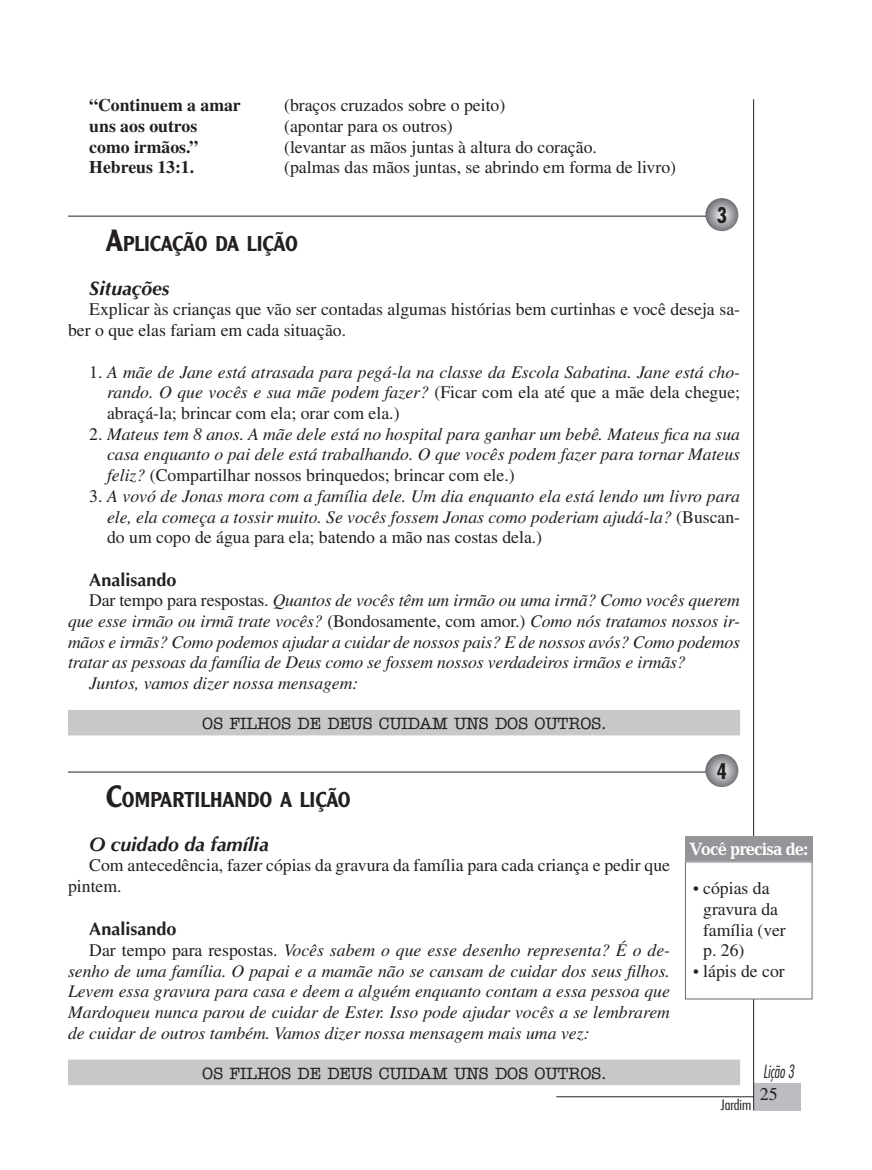
<style>
.page{position:relative;width:872px;height:1170px;background:#fff}
.page>*{position:absolute;margin:0;border:0;box-sizing:border-box;transform-origin:0 0}
.t1{font:500 21px "Clearface Gothic LT Std";color:#231f20}
.t2{font:500 21px "Clearface Gothic LT Std";letter-spacing:-.02em;color:#231f20}
.t3{font:700 condensed 21px "Futura Std";color:#231f20}
.t4{font:italic 700 19.5px "Optima LT Std";color:#231f20}
.t5{font:700 18px "Optima LT Std";color:#231f20}
.t6{font:700 18px "Candida Std";letter-spacing:-.05em;color:#fff;scale:.93 1}
.t7{font:18px "Times LT Std";color:#231f20}
.t8{font:italic 17.7px/20.7px "Times LT Std";letter-spacing:-.01em;color:#231f20;text-align:justify}
.t9{font:17.7px/20.7px "Times LT Std";color:#231f20}
.t10{font:700 17.7px "Times LT Std";color:#231f20}
.t11{font:italic 300 condensed 17.7px "Futura Std";color:#231f20;scale:.85 1}
.t12{font:500 16.5px "American Typewriter Std";color:#231f20}
.t13{font:300 condensed 14.1px "Futura Std";color:#231f20;scale:1.18 1}
.s1{font-size:30px}
.s2{font-style:normal}
.s3{font-size:16.5px}
</style>
<div class="page">
<div style="left:754px;top:1082px;width:46px;height:28px;background:#bcbdc0"></div>
<hr style="left:753px;top:99px;width:1px;height:1011px;background:#231f20">
<hr style="left:556px;top:1096px;width:197px;height:1px;background:#231f20">
<div style="left:68px;top:710px;width:672px;height:25px;background:#c7c8ca"></div>
<div style="left:68px;top:1059px;width:672px;height:26px;background:#c7c8ca"></div>
<svg style="left:703px;top:196px;width:37px;height:37px"></svg>
<div style="left:701px;top:194px;width:42px;height:42px;border:4px solid #fff;border-radius:50%"></div>
<hr style="left:68px;top:216px;width:638px;height:1px;background:#231f20">
<svg style="left:703px;top:751px;width:37px;height:38px"></svg>
<div style="left:701px;top:749px;width:42px;height:42px;border:4px solid #fff;border-radius:50%"></div>
<hr style="left:68px;top:771px;width:638px;height:1px;background:#231f20">
<div style="left:685px;top:836px;width:127px;height:25px;background:#939598"></div>
<div style="left:685px;top:861px;width:127px;height:137px;background:#fff"></div>
<p class="t10" style="left:89px;top:95px;width:153px">“Continuem a amar</p>
<p class="t9" style="left:284px;top:95px;width:223px">(braços cruzados sobre o peito)</p>
<p class="t10" style="left:89px;top:115px;width:109px">uns aos outros</p>
<p class="t9" style="left:284px;top:116px;width:170px">(apontar para os outros)</p>
<p class="t10" style="left:89px;top:136px;width:111px">como irmãos.”</p>
<p class="t9" style="left:284px;top:136px;width:314px">(levantar as mãos juntas à altura do coração.</p>
<p class="t10" style="left:89px;top:157px;width:106px">Hebreus 13:1.</p>
<p class="t9" style="left:284px;top:157px;width:393px">(palmas das mãos juntas, se abrindo em forma de livro)</p>
<p class="t3" style="left:716px;top:202px;width:12px">3</p>
<p class="t2" style="left:106px;top:230px;width:193px"><span class="s1">A</span>PLICAÇÃO DA LIÇÃO</p>
<p class="t4" style="left:89px;top:276px;width:82px">Situações</p>
<p class="t9" style="left:68px;top:299px;width:673px;text-indent:21px">Explicar às crianças que vão ser contadas algumas histórias bem curtinhas e você deseja sa‑ ber o que elas fariam em cada situação.</p>
<p class="t8" style="left:107px;top:361px;width:634px;text-indent:-18px"><span class="s2">1.</span> A mãe de Jane está atrasada para pegá-la na classe da Escola Sabatina. Jane está cho‑ rando. O que vocês e sua mãe podem fazer? <span class="s2">(Ficar com ela até que a mãe dela chegue; abraçá-la; brincar com ela; orar com ela.)</span></p>
<p class="t8" style="left:107px;top:423px;width:634px;text-indent:-18px"><span class="s2">2.</span> Mateus tem 8 anos. A mãe dele está no hospital para ganhar um bebê. Mateus fica na sua casa enquanto o pai dele está trabalhando. O que vocês podem fazer para tornar Mateus feliz? <span class="s2">(Compartilhar nossos brinquedos; brincar com ele.)</span></p>
<p class="t8" style="left:107px;top:485px;width:634px;text-indent:-18px"><span class="s2">3.</span> A vovó de Jonas mora com a família dele. Um dia enquanto ela está lendo um livro para ele, ela começa a tossir muito. Se vocês fossem Jonas como poderiam ajudá-la? <span class="s2">(Buscan‑ do um copo de água para ela; batendo a mão nas costas dela.)</span></p>
<p class="t5" style="left:89px;top:569px;width:89px">Analisando</p>
<p class="t8" style="left:89px;top:590px;width:652px"><span class="s2">Dar tempo para respostas.</span> Quantos de vocês têm um irmão ou uma irmã? Como vocês querem</p>
<p class="t8" style="left:68px;top:610px;width:673px">que esse irmão ou irmã trate vocês? <span class="s2">(Bondosamente, com amor.)</span> Como nós tratamos nossos ir‑</p>
<p class="t8" style="left:68px;top:631px;width:673px">mãos e irmãs? Como podemos ajudar a cuidar de nossos pais? E de nossos avós? Como podemos</p>
<p class="t8" style="left:68px;top:652px;width:619px">tratar as pessoas da família de Deus como se fossem nossos verdadeiros irmãos e irmãs?</p>
<p class="t8" style="left:89px;top:673px;width:270px">Juntos, vamos dizer nossa mensagem:</p>
<p class="t12" style="left:202px;top:714px;width:406px">OS FILHOS DE DEUS CUIDAM UNS DOS OUTROS.</p>
<p class="t3" style="left:716px;top:758px;width:12px">4</p>
<p class="t1" style="left:106px;top:786px;width:246px"><span class="s1">C</span>OMPARTILHANDO A LIÇÃO</p>
<p class="t4" style="left:89px;top:832px;width:181px">O cuidado da família</p>
<p class="t9" style="left:68px;top:855px;width:603px;text-indent:21px">Com antecedência, fazer cópias da gravura da família para cada criança e pedir que pintem.</p>
<p class="t5" style="left:89px;top:918px;width:89px">Analisando</p>
<p class="t8" style="left:68px;top:939px;width:603px;text-indent:21px"><span class="s2">Dar tempo para respostas.</span> Vocês sabem o que esse desenho representa? É o de‑ senho de uma família. O papai e a mamãe não se cansam de cuidar dos seus filhos.<br>Levem essa gravura para casa e deem a alguém enquanto contam a essa pessoa que Mardoqueu nunca parou de cuidar de Ester. Isso pode ajudar vocês a se lembrarem de cuidar de outros também. Vamos dizer nossa mensagem mais uma vez:</p>
<p class="t12" style="left:202px;top:1064px;width:406px">OS FILHOS DE DEUS CUIDAM UNS DOS OUTROS.</p>
<p class="t6" style="left:689px;top:838px;width:129px">Você precisa de:</p>
<p class="t9" style="left:703px;top:877px;width:84px;text-indent:-10px"><span class="s3">•</span> cópias da gravura da família (ver p. 26)</p>
<p class="t9" style="left:693px;top:960px;width:93px"><span class="s3">•</span> lápis de cor</p>
<p class="t11" style="left:763px;top:1061px;width:38px">Lição 3</p>
<p class="t13" style="left:720px;top:1096px;width:28px">Jardim</p>
<p class="t7" style="left:760px;top:1083px;width:19px">25</p>
</div>
